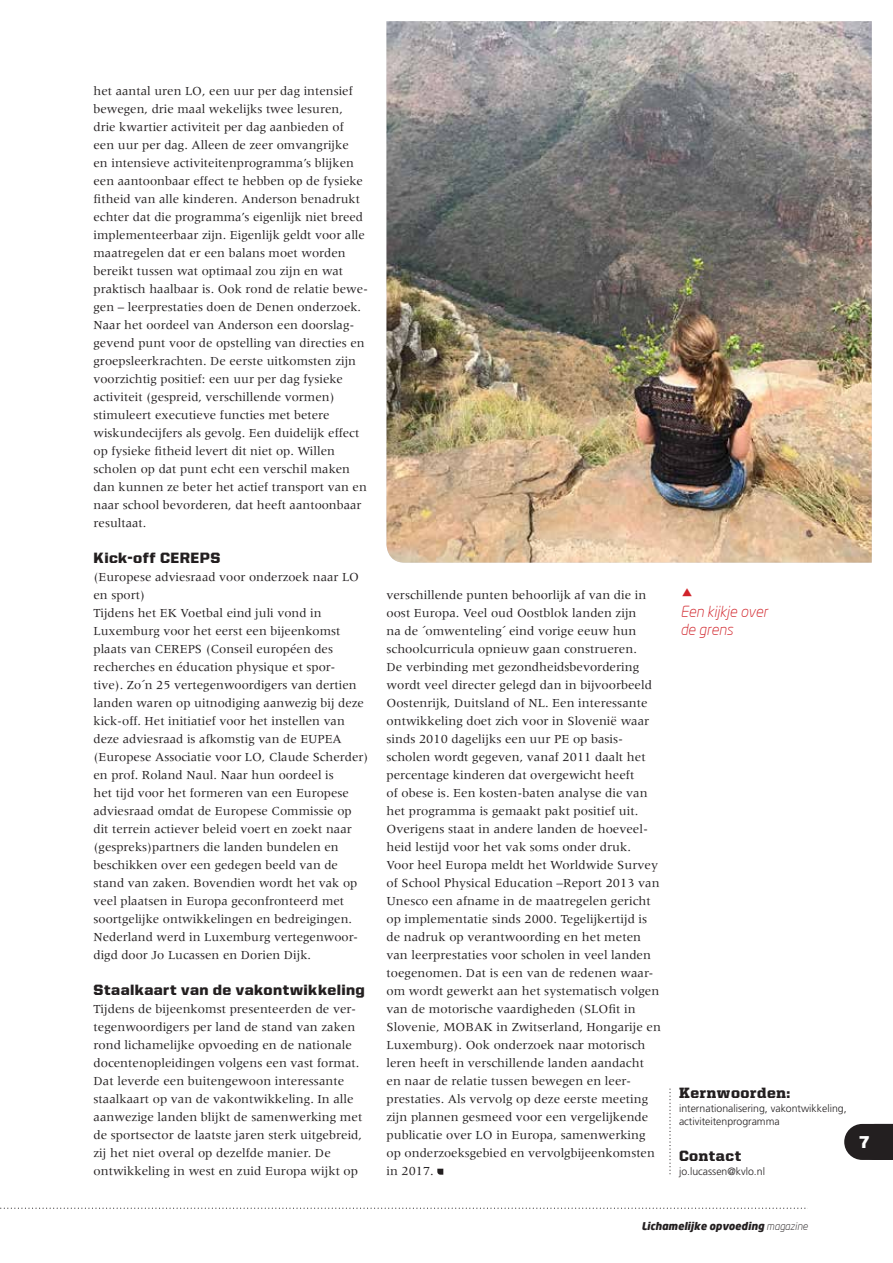
<style>
.page{position:relative;width:893px;height:1263px;background:#fff}
.page>*{position:absolute;margin:0;border:0;box-sizing:border-box;transform-origin:0 0}
.t1{font:900 17.25px "United Sans Reg";color:#fff}
.t2{font:900 15px "United Sans Reg";letter-spacing:.03em;color:#231f20}
.t3{font:italic 300 15px/18px "Neo Sans";color:#d1232a}
.t4{font:900 15px "United Serif Reg";letter-spacing:.04em;color:#231f20}
.t5{font:12.75px/18px "Meridien LT Std";color:#231f20}
.t6{font:300 10.5px/13.5px "Frutiger LT Std";color:#231f20}
.t7{font:italic 900 10.5px "Neo Sans";color:#231f20}
.s1{font-weight:300}
</style>
<div class="page">
<svg style="left:669px;top:1088px;width:2px;height:87px"></svg>
<svg style="left:437px;top:1169px;width:6px;height:6px"></svg>
<img style="left:386px;top:21px;width:486px;height:542px">
<svg style="left:844px;top:1124px;width:49px;height:36px;background:#353132"></svg>
<svg style="left:0;top:1207px;width:808px;height:2px"></svg>
<p class="t5" style="left:94px;top:81px;width:276px">het aantal uren LO, een uur per dag intensief bewegen, drie maal wekelijks twee lesuren, drie kwartier activiteit per dag aanbieden of<br>een uur per dag. Alleen de zeer omvangrijke<br>en intensieve activiteitenprogramma’s blijken een aantoonbaar effect te hebben op de fysieke fitheid van alle kinderen. Anderson benadrukt echter dat die programma’s eigenlijk niet breed implementeerbaar zijn. Eigenlijk geldt voor alle maatregelen dat er een balans moet worden bereikt tussen wat optimaal zou zijn en wat praktisch haalbaar is. Ook rond de relatie bewe&shy;gen – leerprestaties doen de Denen onderzoek.<br>Naar het oordeel van Anderson een doorslag&shy;gevend punt voor de opstelling van directies en groepsleerkrachten. De eerste uitkomsten zijn voorzichtig positief: een uur per dag fysieke activiteit (gespreid, verschillende vormen) stimuleert executieve functies met betere wiskundecijfers als gevolg. Een duidelijk effect op fysieke fitheid levert dit niet op. Willen scholen op dat punt echt een verschil maken dan kunnen ze beter het actief transport van en naar school bevorderen, dat heeft aantoonbaar resultaat.</p>
<p class="t2" style="left:94px;top:549px;width:128px">Kick-off CEREPS</p>
<p class="t5" style="left:94px;top:567px;width:276px">(Europese adviesraad voor onderzoek naar LO en sport)<br>Tijdens het EK Voetbal eind juli vond in Luxemburg voor het eerst een bijeenkomst plaats van CEREPS (Conseil européen des recherches en éducation physique et spor-<br>tive). Zo´n 25 vertegenwoordigers van dertien landen waren op uitnodiging aanwezig bij deze kick-off. Het initiatief voor het instellen van deze adviesraad is afkomstig van de EUPEA (Europese Associatie voor LO, Claude Scherder) en prof. Roland Naul. Naar hun oordeel is<br>het tijd voor het formeren van een Europese adviesraad omdat de Europese Commissie op dit terrein actiever beleid voert en zoekt naar (gespreks)partners die landen bundelen en beschikken over een gedegen beeld van de stand van zaken. Bovendien wordt het vak op veel plaatsen in Europa geconfronteerd met soortgelijke ontwikkelingen en bedreigingen.<br>Nederland werd in Luxemburg vertegenwoor&shy;digd door Jo Lucassen en Dorien Dijk.</p>
<p class="t2" style="left:94px;top:981px;width:273px">Staalkaart van de vakontwikkeling</p>
<p class="t5" style="left:94px;top:999px;width:270px">Tijdens de bijeenkomst presenteerden de ver&shy;tegenwoordigers per land de stand van zaken rond lichamelijke opvoeding en de nationale docentenopleidingen volgens een vast format.<br>Dat leverde een buitengewoon interessante staalkaart op van de vakontwikkeling. In alle aanwezige landen blijkt de samenwerking met de sportsector de laatste jaren sterk uitgebreid, zij het niet overal op dezelfde manier. De ontwikkeling in west en zuid Europa wijkt op</p>
<p class="t5" style="left:386px;top:585px;width:276px">verschillende punten behoorlijk af van die in oost Europa. Veel oud Oostblok landen zijn<br>na de ´omwenteling´ eind vorige eeuw hun schoolcurricula opnieuw gaan construeren.<br>De verbinding met gezondheidsbevordering wordt veel directer gelegd dan in bijvoorbeeld Oostenrijk, Duitsland of NL. Een interessante ontwikkeling doet zich voor in Slovenië waar sinds 2010 dagelijks een uur PE op basis&shy;scholen wordt gegeven, vanaf 2011 daalt het percentage kinderen dat overgewicht heeft<br>of obese is. Een kosten-baten analyse die van het programma is gemaakt pakt positief uit.<br>Overigens staat in andere landen de hoeveel&shy;heid lestijd voor het vak soms onder druk.<br>Voor heel Europa meldt het Worldwide Survey of School Physical Education –Report 2013 van Unesco een afname in de maatregelen gericht op implementatie sinds 2000. Tegelijkertijd is de nadruk op verantwoording en het meten van leerprestaties voor scholen in veel landen toegenomen. Dat is een van de redenen waar&shy;om wordt gewerkt aan het systematisch volgen van de motorische vaardigheden (SLOfit in Slovenie, MOBAK in Zwitserland, Hongarije en Luxemburg). Ook onderzoek naar motorisch leren heeft in verschillende landen aandacht en naar de relatie tussen bewegen en leer&shy;prestaties. Als vervolg op deze eerste meeting zijn plannen gesmeed voor een vergelijkende publicatie over LO in Europa, samenwerking op onderzoeksgebied en vervolgbijeenkomsten in 2017.</p>
<p class="t3" style="left:680px;top:602px;width:89px">Een kijkje over de grens</p>
<p class="t4" style="left:679px;top:1085px;width:113px">Kernwoorden:</p>
<p class="t6" style="left:679px;top:1101px;width:169px">internationalisering, vakontwikkeling, activiteitenprogramma</p>
<p class="t4" style="left:679px;top:1148px;width:64px">Contact</p>
<p class="t6" style="left:679px;top:1164px;width:87px">jo.lucassen@kvlo.nl</p>
<h1 class="t1" style="left:859px;top:1133px;width:11px">7</h1>
<p class="t7" style="left:641px;top:1219px;width:168px">Lichamelijke opvoeding <span class="s1">magazine</span></p>
</div>
